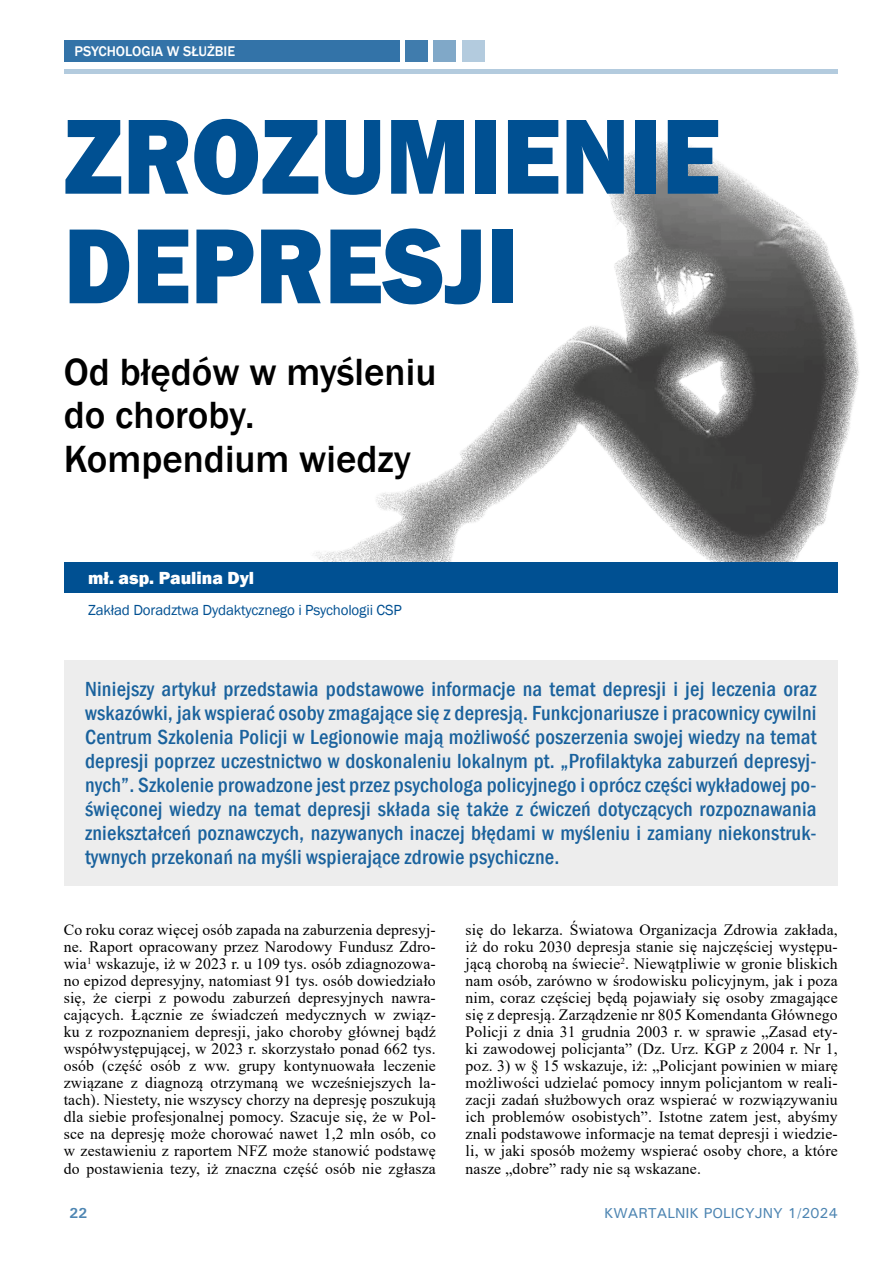
<style>
.page{position:relative;width:893px;height:1263px;background:#fff}
.page>*{position:absolute;margin:0;border:0;box-sizing:border-box;transform-origin:0 0}
.t1{font:800 110.55px/109.5px "Franklin Gothic";color:#005092;scale:.91 1}
.t2{font:500 39px/43.5px "Franklin Gothic";color:#000}
.t3{font:500 condensed 21px/24px "Franklin Gothic";letter-spacing:.01em;color:#1a629d;text-align:justify}
.t4{font:800 18px "Franklin Gothic";color:#fff}
.t5{font:15.75px/17px "Times New Roman";letter-spacing:.01em;color:#000;text-align:justify}
.t6{font:15px "Franklin Gothic";letter-spacing:-.01em;color:#005092}
.t7{font:500 14.4px "Univers";color:#4d85b2}
.t8{font:500 14.4px "Franklin Gothic";color:#fff}
.t9{font:700 14.4px "Univers";color:#4d85b2}
</style>
<div class="page">
<hr style="left:64px;top:70px;width:774px;height:4px;background:#b3cbde">
<div style="left:64px;top:41px;width:336px;height:21px;background:#3373a8"></div>
<div style="left:405px;top:41px;width:23px;height:21px;background:#407cad"></div>
<div style="left:433px;top:41px;width:23px;height:21px;background:#80a8c8"></div>
<div style="left:462px;top:41px;width:23px;height:21px;background:#b3cbde"></div>
<img style="left:315px;top:141px;width:544px;height:421px">
<div style="left:64px;top:660px;width:774px;height:225px;background:#ededed"></div>
<div style="left:64px;top:562px;width:774px;height:31px;background:#005092"></div>
<p class="t8" style="left:74px;top:43px;width:162px">PSYCHOLOGIA W SŁUŻBIE</p>
<h1 class="t1" style="left:64px;top:102px;width:723px">ZROZUMIENIE<br>DEPRESJI</h1>
<h2 class="t2" style="left:64px;top:351px;width:374px">Od błędów w myśleniu do choroby.<br>Kompendium wiedzy</h2>
<p class="t4" style="left:88px;top:566px;width:168px">mł. asp. Paulina Dyl</p>
<p class="t6" style="left:88px;top:600px;width:315px">Zakład Doradztwa Dydaktycznego i Psychologii CSP</p>
<p class="t3" style="left:85px;top:677px;width:733px">Niniejszy artykuł przedstawia podstawowe informacje na temat depresji i jej leczenia oraz wskazówki, jak wspierać osoby zmagające się z depresją. Funkcjonariusze i pracownicy cywilni Centrum Szkolenia Policji w Legionowie mają możliwość poszerzenia swojej wiedzy na temat depresji poprzez uczestnictwo w doskonaleniu lokalnym pt. „Profilaktyka zaburzeń depresyj&shy;nych”. Szkolenie prowadzone jest przez psychologa policyjnego i oprócz części wykładowej po&shy;święconej wiedzy na temat depresji składa się także z ćwiczeń dotyczących rozpoznawania zniekształceń poznawczych, nazywanych inaczej błędami w myśleniu i zamiany niekonstruk&shy;tywnych przekonań na myśli wspierające zdrowie psychiczne.</p>
<p class="t5" style="left:64px;top:921px;width:374px">Co roku coraz więcej osób zapada na zaburzenia depresyj&shy;ne. Raport opracowany przez Narodowy Fundusz Zdro&shy;wia<sup>1</sup> wskazuje, iż w 2023 r. u 109 tys. osób zdiagnozowa&shy;no epizod depresyjny, natomiast 91 tys. osób dowiedziało się, że cierpi z powodu zaburzeń depresyjnych nawra&shy;cających. Łącznie ze świadczeń medycznych w związ&shy;ku z rozpoznaniem depresji, jako choroby głównej bądź współwystępującej, w 2023 r. skorzystało ponad 662 tys. osób (część osób z ww. grupy kontynuowała leczenie związane z diagnozą otrzymaną we wcześniejszych la&shy;tach). Niestety, nie wszyscy chorzy na depresję poszukują dla siebie profesjonalnej pomocy. Szacuje się, że w Pol&shy;sce na depresję może chorować nawet 1,2 mln osób, co w zestawieniu z raportem NFZ może stanowić podstawę do postawienia tezy, iż znaczna część osób nie zgłasza</p>
<p class="t5" style="left:466px;top:921px;width:374px">się do lekarza. Światowa Organizacja Zdrowia zakłada, iż do roku 2030 depresja stanie się najczęściej występu&shy;jącą chorobą na świecie<sup>2</sup>. Niewątpliwie w gronie bliskich nam osób, zarówno w środowisku policyjnym, jak i poza nim, coraz częściej będą pojawiały się osoby zmagające się z depresją. Zarządzenie nr 805 Komendanta Głównego Policji z dnia 31 grudnia 2003 r. w sprawie „Zasad ety&shy;ki zawodowej policjanta” (Dz. Urz. KGP z 2004 r. Nr 1, poz. 3) w § 15 wskazuje, iż: „Policjant powinien w miarę możliwości udzielać pomocy innym policjantom w reali&shy;zacji zadań służbowych oraz wspierać w rozwiązywaniu ich problemów osobistych”. Istotne zatem jest, abyśmy znali podstawowe informacje na temat depresji i wiedzie&shy;li, w jaki sposób możemy wspierać osoby chore, a które nasze „dobre” rady nie są wskazane.</p>
<p class="t9" style="left:69px;top:1204px;width:20px">22</p>
<p class="t7" style="left:604px;top:1204px;width:235px">KWARTALNIK POLICYJNY 1/2024</p>
</div>
